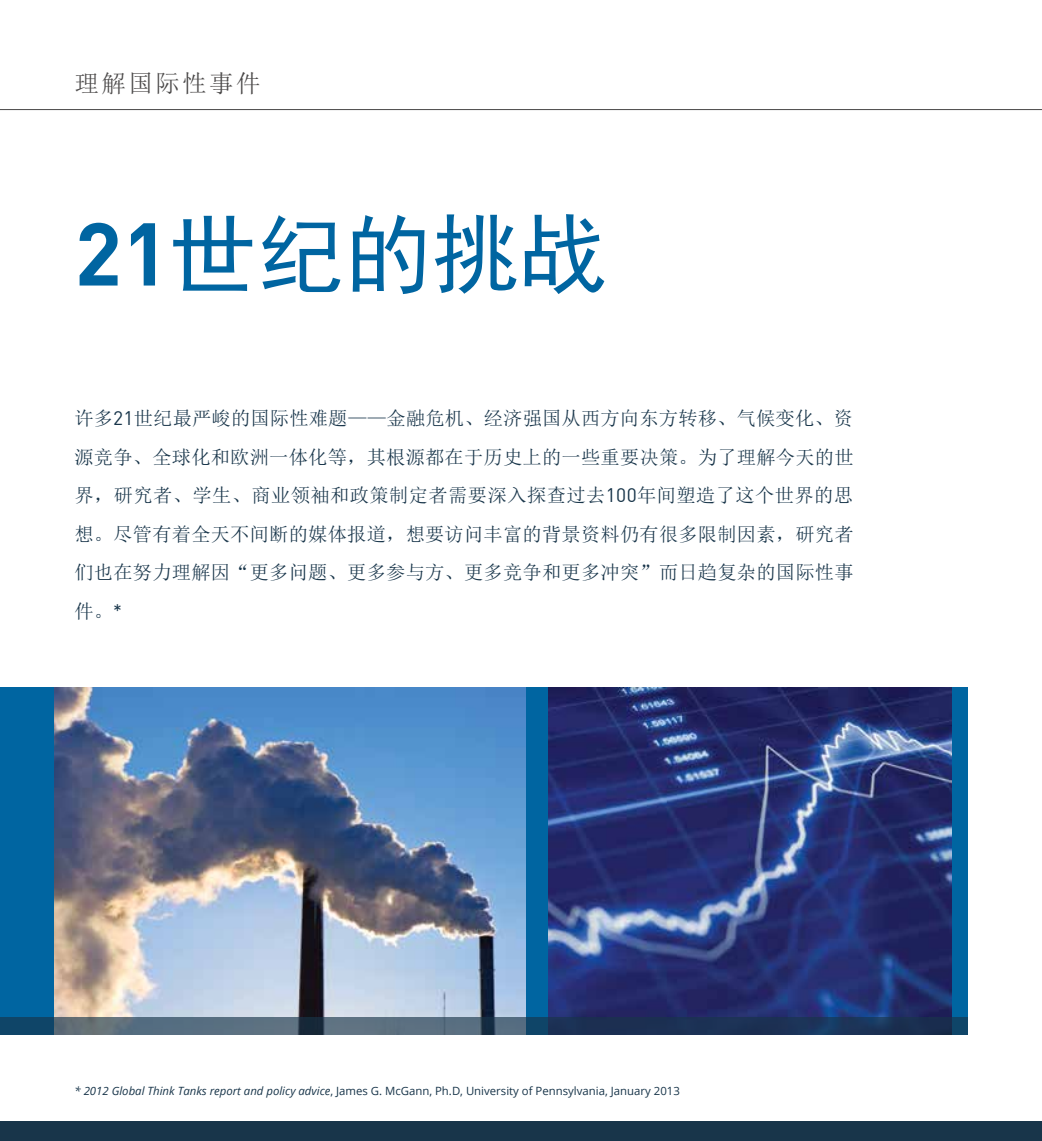
<style>
.page{position:relative;width:1042px;height:1141px;background:#fff}
.page>*{position:absolute;margin:0;border:0;box-sizing:border-box;transform-origin:0 0}
.t1{font:87.5px "Sim Hei";color:#0065a1}
.t2{font:24.5px "Sim Sun";letter-spacing:.1em;color:#494747}
.t3{font:19.25px/38.5px "Sim Sun";letter-spacing:.01em;color:#18354a;text-align:justify}
.t4{font:11.38px "Open Sans";color:#18354a}
.s1{font-family:"DIN Offc";font-weight:700}
.s2{font-family:"DIN Offc"}
.s3{font-style:italic}
</style>
<div class="page">
<div style="left:0;top:1121px;width:1042px;height:20px;background:#18354a"></div>
<hr style="left:1041px;top:0;width:1px;height:1141px;background:#18354a">
<hr style="left:0;top:109px;width:1042px;height:1px;background:#494747">
<div style="left:0;top:687px;width:967px;height:347px;background:#0065a1"></div>
<img style="left:55px;top:687px;width:470px;height:330px">
<img style="left:548px;top:687px;width:404px;height:330px">
<svg style="left:0;top:1017px;width:967px;height:17px;background:#364e68"></svg>
<p class="t2" style="left:74px;top:71px;width:188px">理解国际性事件</p>
<h1 class="t1" style="left:74px;top:210px;width:534px"><span class="s1">21</span>世纪的挑战</h1>
<p class="t3" style="left:74px;top:399px;width:781px">许多<span class="s2">21</span>世纪最严峻的国际性难题——金融危机、经济强国从西方向东方转移、气候变化、资源竞争、全球化和欧洲一体化等，其根源都在于历史上的一些重要决策。为了理解今天的世界，研究者、学生、商业领袖和政策制定者需要深入探查过去<span class="s2">100</span>年间塑造了这个世界的思想。尽管有着全天不间断的媒体报道，想要访问丰富的背景资料仍有很多限制因素，研究者们也在努力理解因“更多问题、更多参与方、更多竞争和更多冲突”而日趋复杂的国际性事件。<span class="s2">*</span></p>
<p class="t4" style="left:74px;top:1083px;width:607px"><span class="s3">* 2012 Global Think Tanks report and policy advice</span>, James G. McGann, Ph.D, University of Pennsylvania, January 2013</p>
</div>
